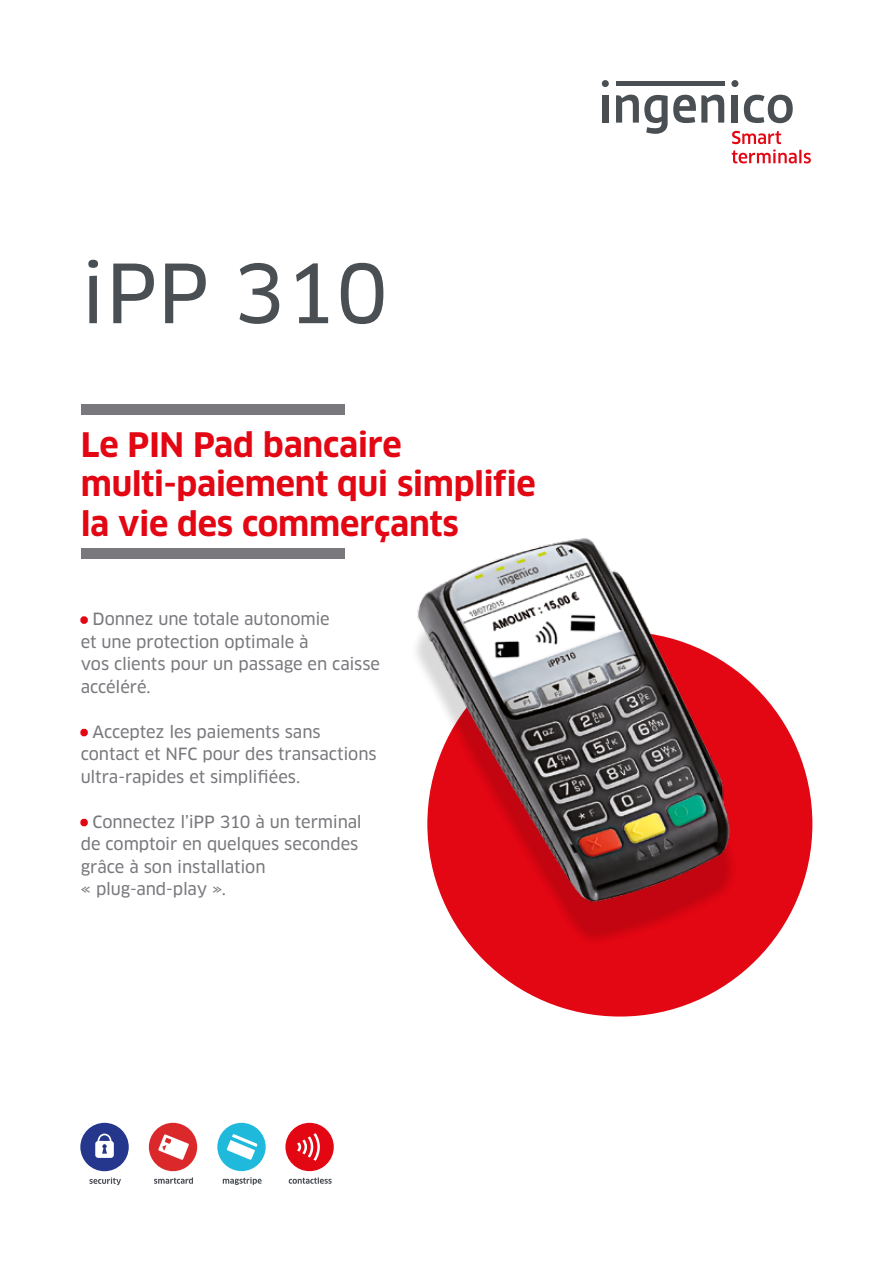
<style>
.page{position:relative;width:893px;height:1263px;background:#fff}
.page>*{position:absolute;margin:0;border:0;box-sizing:border-box;transform-origin:0 0}
.t1{font:79.5px "Clan OT News";color:#4a4f54}
.t2{font:700 33px/39.6px "Clan OT";letter-spacing:-.01em;color:#e30613}
.t3{font:16.5px/22.5px "Clan OT News";letter-spacing:-.005em;color:#78787d}
.s1{color:#e30613}
</style>
<div class="page">
<div style="left:81px;top:404px;width:263px;height:11px;background:#78787d"></div>
<div style="left:81px;top:549px;width:263px;height:10px;background:#78787d"></div>
<div style="left:427px;top:631px;width:385px;height:385px;background:#e30613;border-radius:50%"></div>
<div style="left:602px;top:95px;width:6px;height:28px;background:#4a4f54"></div>
<div style="left:616px;top:81px;width:108px;height:5px;background:#4a4f54"></div>
<div style="left:732px;top:95px;width:6px;height:28px;background:#4a4f54"></div>
<svg style="left:744px;top:95px;width:49px;height:28px"></svg>
<div style="left:602px;top:80px;width:7px;height:7px;background:#4a4f54;border-radius:50%"></div>
<div style="left:731px;top:80px;width:7px;height:7px;background:#4a4f54;border-radius:50%"></div>
<svg style="left:616px;top:95px;width:108px;height:39px"></svg>
<svg style="left:732px;top:131px;width:79px;height:32px"></svg>
<div style="left:80px;top:1123px;width:49px;height:48px;background:#25378d;border-radius:50%"></div>
<svg style="left:95px;top:1133px;width:19px;height:25px"></svg>
<svg style="left:89px;top:1177px;width:32px;height:8px"></svg>
<div style="left:149px;top:1123px;width:48px;height:48px;background:#da282b;border-radius:50%"></div>
<svg style="left:158px;top:1134px;width:31px;height:26px"></svg>
<svg style="left:154px;top:1177px;width:39px;height:7px"></svg>
<div style="left:217px;top:1123px;width:49px;height:48px;background:#1fbadb;border-radius:50%"></div>
<svg style="left:227px;top:1134px;width:30px;height:26px"></svg>
<svg style="left:223px;top:1177px;width:39px;height:8px"></svg>
<div style="left:285px;top:1123px;width:49px;height:48px;background:#e30613;border-radius:50%"></div>
<svg style="left:297px;top:1133px;width:23px;height:28px"></svg>
<svg style="left:289px;top:1177px;width:43px;height:7px"></svg>
<div style="left:80px;top:616px;width:8px;height:8px;border:3px solid #e30613;border-radius:50%"></div>
<div style="left:80px;top:729px;width:8px;height:7px;border:3px solid #e30613;border-radius:50%"></div>
<div style="left:80px;top:819px;width:8px;height:7px;border:3px solid #e30613;border-radius:50%"></div>
<div style="left:405px;top:560px;width:344px;height:395px;background:#000;opacity:.15"></div>
<img style="left:407px;top:538px;width:338px;height:395px">
<h1 class="t1" style="left:81px;top:247px;width:309px">iPP 310</h1>
<h2 class="t2" style="left:81px;top:425px;width:456px">Le PIN Pad bancaire multi-paiement qui simplifie la vie des commerçants</h2>
<p class="t3" style="left:81px;top:608px;width:301px"><span class="s1">•</span> Donnez une totale autonomie<br>et une protection optimale à<br>vos clients pour un passage en caisse accéléré.</p>
<p class="t3" style="left:81px;top:721px;width:297px"><span class="s1">•</span> Acceptez les paiements sans contact et NFC pour des transactions ultra-rapides et simplifiées.</p>
<p class="t3" style="left:81px;top:810px;width:283px"><span class="s1">•</span> Connectez l’iPP 310 à un terminal de comptoir en quelques secondes grâce à son installation<br>« plug-and-play ».</p>
</div>
